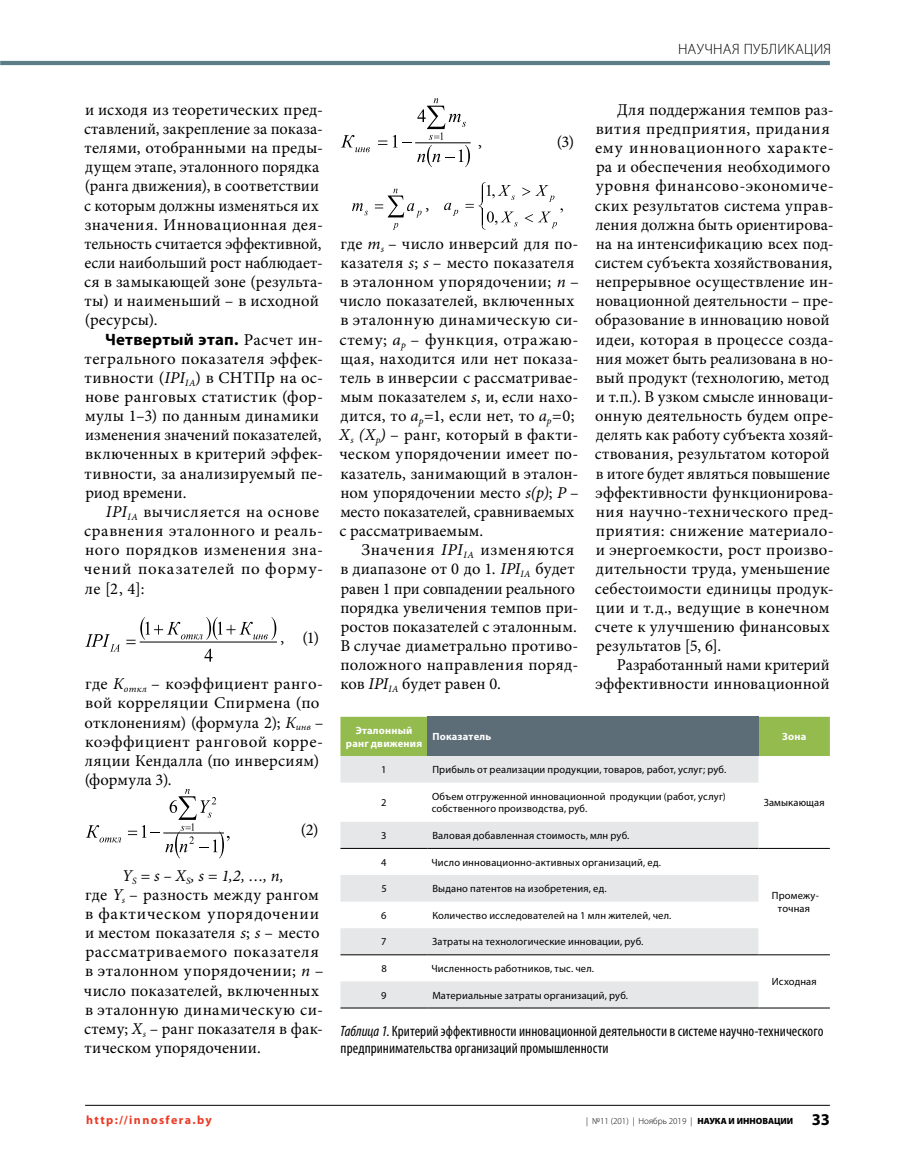
<style>
.page{position:relative;width:915px;height:1170px;background:#fff}
.page>*{position:absolute;margin:0;border:0;box-sizing:border-box;transform-origin:0 0}
.t1{font:16.5px/19.2px "Minion Pro";letter-spacing:.015em;color:#000}
.t2{font:16.5px/19.2px "Minion Pro";letter-spacing:.04em;color:#000}
.t3{font:700 16.5px "Myriad Pro";letter-spacing:.015em;color:#000}
.t4{font:condensed 15px/16.5px "Myriad Pro";letter-spacing:.005em;color:#000}
.t5{font:300 15px "Myriad Pro";letter-spacing:.015em;color:#000}
.t6{font:700 12px "Myriad Pro";letter-spacing:.115em;color:#eb3a24}
.t7{font:10.5px/12.6px "Myriad Pro";letter-spacing:.015em;color:#000}
.t8{font:700 10.5px/12.6px "Myriad Pro";letter-spacing:.02em;color:#fff;text-align:center}
.t9{font:300 9px "Myriad Pro";color:#000}
.s1{font-family:"Minion Pro";font-weight:400}
.s2{font-style:italic}
.s3{font-weight:900}
.s4{font-weight:700;font-size:16.5px}
</style>
<div class="page">
<hr style="left:0;top:61px;width:829px;height:4px;background:#5c7c87">
<svg style="left:85px;top:634px;width:34px;height:17px"></svg>
<svg style="left:126px;top:617px;width:150px;height:44px"></svg>
<svg style="left:128px;top:789px;width:101px;height:69px"></svg>
<svg style="left:86px;top:825px;width:35px;height:17px"></svg>
<hr style="left:415px;top:142px;width:55px;height:1px;background:#000">
<svg style="left:378px;top:135px;width:33px;height:12px"></svg>
<svg style="left:417px;top:98px;width:53px;height:69px"></svg>
<svg style="left:340px;top:135px;width:30px;height:17px"></svg>
<svg style="left:392px;top:223px;width:6px;height:7px"></svg>
<svg style="left:375px;top:189px;width:46px;height:28px"></svg>
<svg style="left:352px;top:203px;width:16px;height:12px"></svg>
<svg style="left:465px;top:182px;width:97px;height:48px"></svg>
<svg style="left:444px;top:203px;width:14px;height:13px"></svg>
<div style="left:340px;top:716px;width:489px;height:40px;background:#94bb4e"></div>
<div style="left:427px;top:716px;width:331px;height:40px;background:#5c6d77"></div>
<svg style="left:340px;top:756px;width:418px;height:251px;fill:#e6e7e8"></svg>
<hr style="left:340px;top:1007px;width:87px;height:1px;background:#000">
<hr style="left:758px;top:848px;width:71px;height:1px;background:#000">
<hr style="left:340px;top:848px;width:87px;height:1px;background:#000">
<hr style="left:427px;top:848px;width:331px;height:1px;background:#000">
<hr style="left:758px;top:954px;width:71px;height:1px;background:#000">
<hr style="left:340px;top:954px;width:87px;height:1px;background:#000">
<hr style="left:427px;top:954px;width:331px;height:1px;background:#000">
<hr style="left:758px;top:1007px;width:71px;height:1px;background:#000">
<hr style="left:427px;top:1007px;width:331px;height:1px;background:#000">
<hr style="left:85px;top:1104px;width:744px;height:1px;background:#000">
<p class="t5" style="left:677px;top:40px;width:155px">НАУЧНАЯ ПУБЛИКАЦИЯ</p>
<p class="t1" style="left:84px;top:100px;width:240px">и исходя из теоретических пред&shy;ставлений, закрепление за показа&shy;телями, отобранными на преды&shy;дущем этапе, эталонного порядка (ранга движения), в соответствии с которым должны изменяться их значения. Инновационная дея&shy;тельность считается эффективной, если наибольший рост наблюдает&shy;ся в замыкающей зоне (результа&shy;ты) и наименьший – в исходной (ресурсы).</p>
<p class="t3" style="left:105px;top:330px;width:219px">Четвертый этап. <span class="s1">Расчет ин-</span></p>
<p class="t1" style="left:85px;top:349px;width:240px">тегрального показателя эффек&shy;тивности (<span class="s2">IPI</span><sub>IA</sub>) в СНТПр на ос&shy;нове ранговых статистик (фор&shy;мулы 1–3) по данным динамики изменения значений показателей, включенных в критерий эффек&shy;тивности, за анализируемый пе&shy;риод времени.</p>
<p class="t2" style="left:84px;top:502px;width:241px;text-indent:22px"><span class="s2">IPI</span><sub>IA</sub> вычисляется на основе сравнения эталонного и реаль&shy;ного порядков изменения зна&shy;чений показателей по форму&shy;ле [2, 4]:</p>
<p class="t1" style="left:280px;top:628px;width:40px">, (1)</p>
<p class="t1" style="left:84px;top:674px;width:240px">где <span class="s2">К</span><sub>откл</sub> – коэффициент ранго&shy;вой корреляции Спирмена (по отклонениям) (формула 2); <span class="s2">К</span><sub>инв</sub> – коэффициент ранговой корре&shy;ляции Кендалла (по инверсиям) (формула 3).</p>
<p class="t1" style="left:301px;top:820px;width:19px">(2)</p>
<p class="t1" style="left:84px;top:865px;width:241px;text-indent:38px"><span class="s2">Y</span><sub>S</sub> <span class="s2">= s – X</span><sub>S</sub><span class="s2">, s = 1,2, …, n,<br></span>где <span class="s2">Y</span><sub>s</sub> – разность между рангом в фактическом упорядочении и местом показателя <span class="s2">s</span>; <span class="s2">s</span> – место рассматриваемого показателя в эталонном упорядочении; <span class="s2">n</span> – число показателей, включенных в эталонную динамическую си&shy;стему; <span class="s2">X</span><sub>s</sub> – ранг показателя в фак&shy;тическом упорядочении.</p>
<p class="t1" style="left:478px;top:132px;width:5px">,</p>
<p class="t1" style="left:556px;top:132px;width:19px">(3)</p>
<p class="t1" style="left:425px;top:195px;width:5px">,</p>
<p class="t1" style="left:339px;top:234px;width:241px">где <span class="s2">m</span><sub>s</sub> – число инверсий для по&shy;казателя <span class="s2">s</span>; <span class="s2">s</span> – место показателя в эталонном упорядочении; <span class="s2">n</span> – число показателей, включенных в эталонную динамическую си&shy;стему; <span class="s2">a</span><sub>p</sub> – функция, отражаю&shy;щая, находится или нет показа&shy;тель в инверсии с рассматривае&shy;мым показателем <span class="s2">s</span>, и, если нахо&shy;дится, то <span class="s2">a</span><sub>p</sub>=1, если нет, то <span class="s2">a</span><sub>p</sub>=0;<br><span class="s2">X</span><sub>s</sub> <span class="s2">(X</span><sub>p</sub><span class="s2">)</span> – ранг, который в факти&shy;ческом упорядочении имеет по&shy;казатель, занимающий в эталон&shy;ном упорядочении место <span class="s2">s(p)</span>; <span class="s2">P</span> – место показателей, сравниваемых с рассматриваемым.</p>
<p class="t1" style="left:340px;top:540px;width:239px;text-indent:21px">Значения <span class="s2">IPI</span><sub>IA</sub> изменяются в диапазоне от 0 до 1. <span class="s2">IPI</span><sub>IA</sub> будет равен 1 при совпадении реального порядка увеличения темпов при&shy;ростов показателей с эталонным.<br>В случае диаметрально противо&shy;положного направления поряд&shy;ков <span class="s2">IPI</span><sub>IA</sub> будет равен 0.</p>
<p class="t1" style="left:594px;top:100px;width:240px;text-indent:22px">Для поддержания темпов раз&shy;вития предприятия, придания ему инновационного характе&shy;ра и обеспечения необходимого уровня финансово-экономиче&shy;ских результатов система управ&shy;ления должна быть ориентирова&shy;на на интенсификацию всех под&shy;систем субъекта хозяйствования, непрерывное осуществление ин&shy;новационной деятельности – пре&shy;образование в инновацию новой идеи, которая в процессе созда&shy;ния может быть реализована в но&shy;вый продукт (технологию, метод и т.п.). В узком смысле инноваци&shy;онную деятельность будем опре&shy;делять как работу субъекта хозяй&shy;ствования, результатом которой в итоге будет являться повышение эффективности функционирова&shy;ния научно-технического пред&shy;приятия: снижение материало&shy;и энергоемкости, рост произво&shy;дительности труда, уменьшение себестоимости единицы продук&shy;ции и т.д., ведущие в конечном счете к улучшению финансовых результатов [5, 6].</p>
<p class="t1" style="left:595px;top:655px;width:235px;text-align:right">Разработанный нами критерий эффективности инновационной</p>
<p class="t8" style="left:346px;top:724px;width:78px">Эталонный ранг движения</p>
<p class="t8" style="left:432px;top:730px;width:60px">Показатель</p>
<p class="t8" style="left:782px;top:730px;width:26px">Зона</p>
<p class="t7" style="left:381px;top:763px;width:7px">1</p>
<p class="t7" style="left:432px;top:763px;width:295px">Прибыль от реализации продукции, товаров, работ, услуг; руб.</p>
<p class="t7" style="left:381px;top:796px;width:7px">2</p>
<p class="t7" style="left:763px;top:796px;width:63px">Замыкающая</p>
<p class="t7" style="left:431px;top:790px;width:295px">Объем отгруженной инновационной продукции (работ, услуг) собственного производства, руб.</p>
<p class="t7" style="left:381px;top:829px;width:7px">3</p>
<p class="t7" style="left:432px;top:829px;width:198px">Валовая добавленная стоимость, млн руб.</p>
<p class="t7" style="left:381px;top:856px;width:7px">4</p>
<p class="t7" style="left:431px;top:856px;width:231px">Число инновационно-активных организаций, ед.</p>
<p class="t7" style="left:381px;top:882px;width:7px">5</p>
<p class="t7" style="left:432px;top:882px;width:176px">Выдано патентов на изобретения, ед.</p>
<p class="t7" style="left:381px;top:909px;width:7px">6</p>
<p class="t7" style="left:432px;top:909px;width:240px">Количество исследователей на 1 млн жителей, чел.</p>
<p class="t7" style="left:381px;top:935px;width:7px">7</p>
<p class="t7" style="left:432px;top:935px;width:212px">Затраты на технологические инновации, руб.</p>
<p class="t7" style="left:381px;top:962px;width:7px">8</p>
<p class="t7" style="left:431px;top:962px;width:164px">Численность работников, тыс. чел.</p>
<p class="t7" style="left:771px;top:889px;width:49px;text-align:center">Промежу&shy;точная</p>
<p class="t7" style="left:771px;top:975px;width:46px">Исходная</p>
<p class="t7" style="left:381px;top:988px;width:7px">9</p>
<p class="t7" style="left:432px;top:988px;width:197px">Материальные затраты организаций, руб.</p>
<p class="t4" style="left:340px;top:1023px;width:484px"><span class="s2">Таблица 1</span>. Критерий эффективности инновационной деятельности в системе научно-технического предпринимательства организаций промышленности</p>
<p class="t6" style="left:86px;top:1113px;width:127px">http://innosfera.by</p>
<p class="t9" style="left:586px;top:1116px;width:245px">| №11 (201) | Ноябрь 2019 | <span class="s3">НАУКА И ИННОВАЦИИ</span> <span class="s4">33</span></p>
</div>
